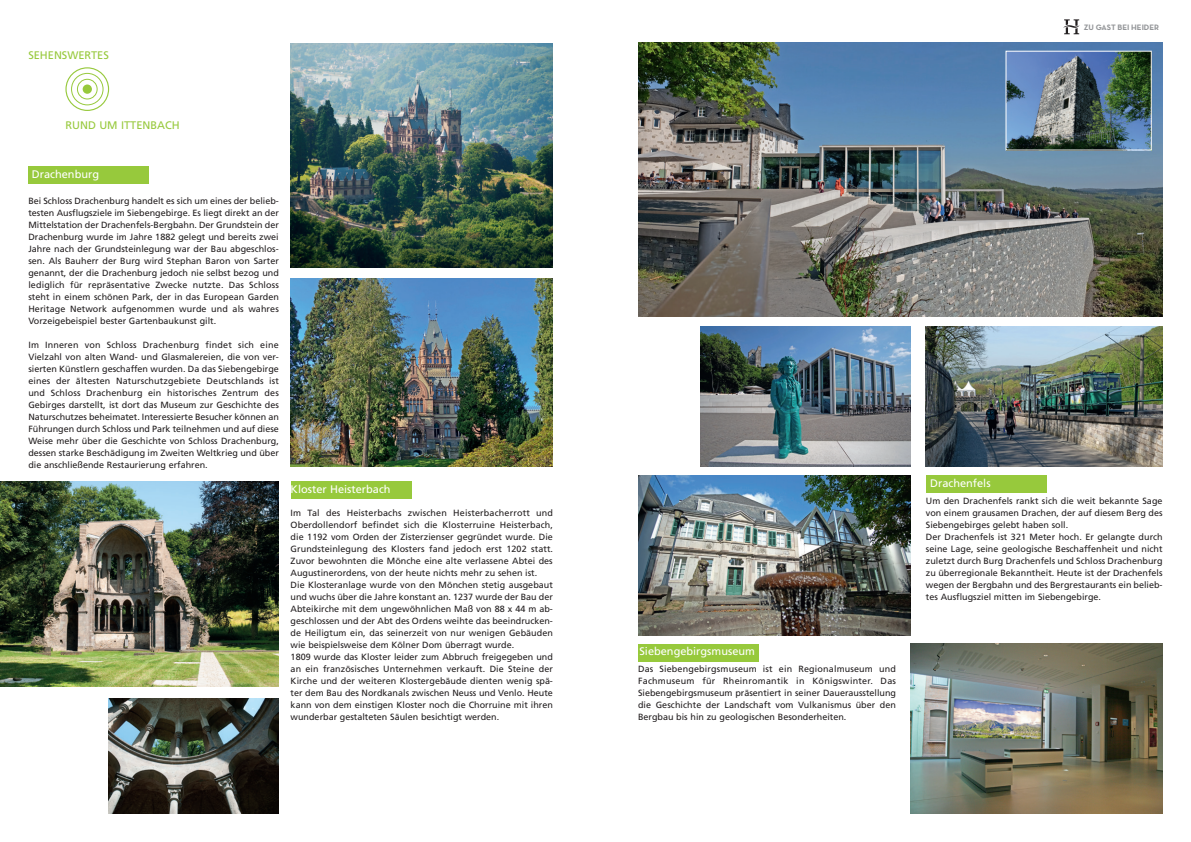
<style>
.page{position:relative;width:1191px;height:842px;background:#fff}
.page>*{position:absolute;margin:0;border:0;box-sizing:border-box;transform-origin:0 0}
.Fliesstext{font:11px "Frutiger LT Std";color:#fff}
.Fliesstext-2{font:11px "Frutiger LT Std";color:#97c93c}
.Fliesstext-3{font:9px/12px "Frutiger LT Std";color:#231f20;text-align:justify}
.t1{font:8px "Neutra Text Bold Alt";color:#939598}
</style>
<div class="page">
<div style="left:638px;top:644px;width:121px;height:17px;background:#97c93c"></div>
<div style="left:926px;top:476px;width:120px;height:17px;background:#97c93c"></div>
<div style="left:28px;top:166px;width:121px;height:17px;background:#97c93c"></div>
<div style="left:291px;top:481px;width:120px;height:18px;background:#97c93c"></div>
<svg style="left:1063px;top:19px;width:16px;height:15px"></svg>
<img style="left:0;top:481px;width:279px;height:206px">
<img style="left:108px;top:699px;width:171px;height:114px">
<img style="left:291px;top:43px;width:262px;height:224px">
<img style="left:291px;top:278px;width:262px;height:188px">
<img style="left:638px;top:475px;width:273px;height:160px">
<img style="left:911px;top:644px;width:251px;height:170px">
<img style="left:638px;top:43px;width:524px;height:274px">
<img style="left:926px;top:326px;width:236px;height:140px">
<img style="left:1007px;top:53px;width:142px;height:95px">
<img style="left:700px;top:326px;width:211px;height:140px">
<div style="left:77px;top:79px;width:20px;height:20px;border:1px solid #97c93c;border-radius:50%"></div>
<div style="left:71px;top:73px;width:32px;height:32px;border:1px solid #97c93c;border-radius:50%"></div>
<div style="left:65px;top:67px;width:44px;height:44px;border:1px solid #97c93c;border-radius:50%"></div>
<div style="left:83px;top:84px;width:9px;height:10px;background:#97c93c;border-radius:50%"></div>
<p class="Fliesstext-2" style="left:28px;top:49px;width:82px">SEHENSWERTES</p>
<p class="Fliesstext-2" style="left:65px;top:119px;width:116px">RUND UM ITTENBACH</p>
<p class="Fliesstext" style="left:32px;top:167px;width:69px">Drachenburg</p>
<p class="Fliesstext-3" style="left:28px;top:195px;width:252px">Bei Schloss Drachenburg handelt es sich um eines der belieb&shy;testen Ausflugsziele im Siebengebirge. Es liegt direkt an der Mittelstation der Drachenfels-Bergbahn. Der Grundstein der Drachenburg wurde im Jahre 1882 gelegt und bereits zwei Jahre nach der Grundsteinlegung war der Bau abgeschlos&shy;sen. Als Bauherr der Burg wird Stephan Baron von Sarter genannt, der die Drachenburg jedoch nie selbst bezog und lediglich für repräsentative Zwecke nutzte. Das Schloss steht in einem schönen Park, der in das European Garden Heritage Network aufgenommen wurde und als wahres Vorzeigebeispiel bester Gartenbaukunst gilt.</p>
<p class="Fliesstext-3" style="left:28px;top:339px;width:252px">Im Inneren von Schloss Drachenburg findet sich eine Vielzahl von alten Wand- und Glasmalereien, die von ver&shy;sierten Künstlern geschaffen wurden. Da das Siebengebirge eines der ältesten Naturschutzgebiete Deutschlands ist und Schloss Drachenburg ein historisches Zentrum des Gebirges darstellt, ist dort das Museum zur Geschichte des Naturschutzes beheimatet. Interessierte Besucher können an Führungen durch Schloss und Park teilnehmen und auf diese Weise mehr über die Geschichte von Schloss Drachenburg, dessen starke Beschädigung im Zweiten Weltkrieg und über die anschließende Restaurierung erfahren.</p>
<p class="Fliesstext" style="left:291px;top:482px;width:101px">Kloster Heisterbach</p>
<p class="Fliesstext-3" style="left:291px;top:507px;width:264px">Im Tal des Heisterbachs zwischen Heisterbacherrott und Oberdollendorf befindet sich die Klosterruine Heisterbach, die 1192 vom Orden der Zisterzienser gegründet wurde. Die Grundsteinlegung des Klosters fand jedoch erst 1202 statt.<br>Zuvor bewohnten die Mönche eine alte verlassene Abtei des Augustinerordens, von der heute nichts mehr zu sehen ist.</p>
<p class="Fliesstext-3" style="left:291px;top:579px;width:264px">Die Klosteranlage wurde von den Mönchen stetig ausgebaut und wuchs über die Jahre konstant an. 1237 wurde der Bau der Abteikirche mit dem ungewöhnlichen Maß von 88 x 44 m ab&shy;geschlossen und der Abt des Ordens weihte das beeindrucken&shy;de Heiligtum ein, das seinerzeit von nur wenigen Gebäuden wie beispielsweise dem Kölner Dom überragt wurde.</p>
<p class="Fliesstext-3" style="left:291px;top:651px;width:264px">1809 wurde das Kloster leider zum Abbruch freigegeben und an ein französisches Unternehmen verkauft. Die Steine der Kirche und der weiteren Klostergebäude dienten wenig spä&shy;ter dem Bau des Nordkanals zwischen Neuss und Venlo. Heute kann von dem einstigen Kloster noch die Chorruine mit ihren wunderbar gestalteten Säulen besichtigt werden.</p>
<p class="t1" style="left:1083px;top:22px;width:77px">ZU GAST BEI HEIDER</p>
<p class="Fliesstext" style="left:639px;top:645px;width:117px">Siebengebirgsmuseum</p>
<p class="Fliesstext-3" style="left:638px;top:663px;width:259px">Das Siebengebirgsmuseum ist ein Regionalmuseum und Fachmuseum für Rheinromantik in Königswinter. Das Siebengebirgsmuseum präsentiert in seiner Dauerausstellung die Geschichte der Landschaft vom Vulkanismus über den Bergbau bis hin zu geologischen Besonderheiten.</p>
<p class="Fliesstext" style="left:930px;top:477px;width:62px">Drachenfels</p>
<p class="Fliesstext-3" style="left:926px;top:495px;width:238px">Um den Drachenfels rankt sich die weit bekannte Sage von einem grausamen Drachen, der auf diesem Berg des Siebengebirges gelebt haben soll.</p>
<p class="Fliesstext-3" style="left:926px;top:531px;width:238px">Der Drachenfels ist 321 Meter hoch. Er gelangte durch seine Lage, seine geologische Beschaffenheit und nicht zuletzt durch Burg Drachenfels und Schloss Drachenburg zu überregionale Bekanntheit. Heute ist der Drachenfels wegen der Bergbahn und des Bergrestaurants ein belieb&shy;tes Ausflugsziel mitten im Siebengebirge.</p>
</div>
